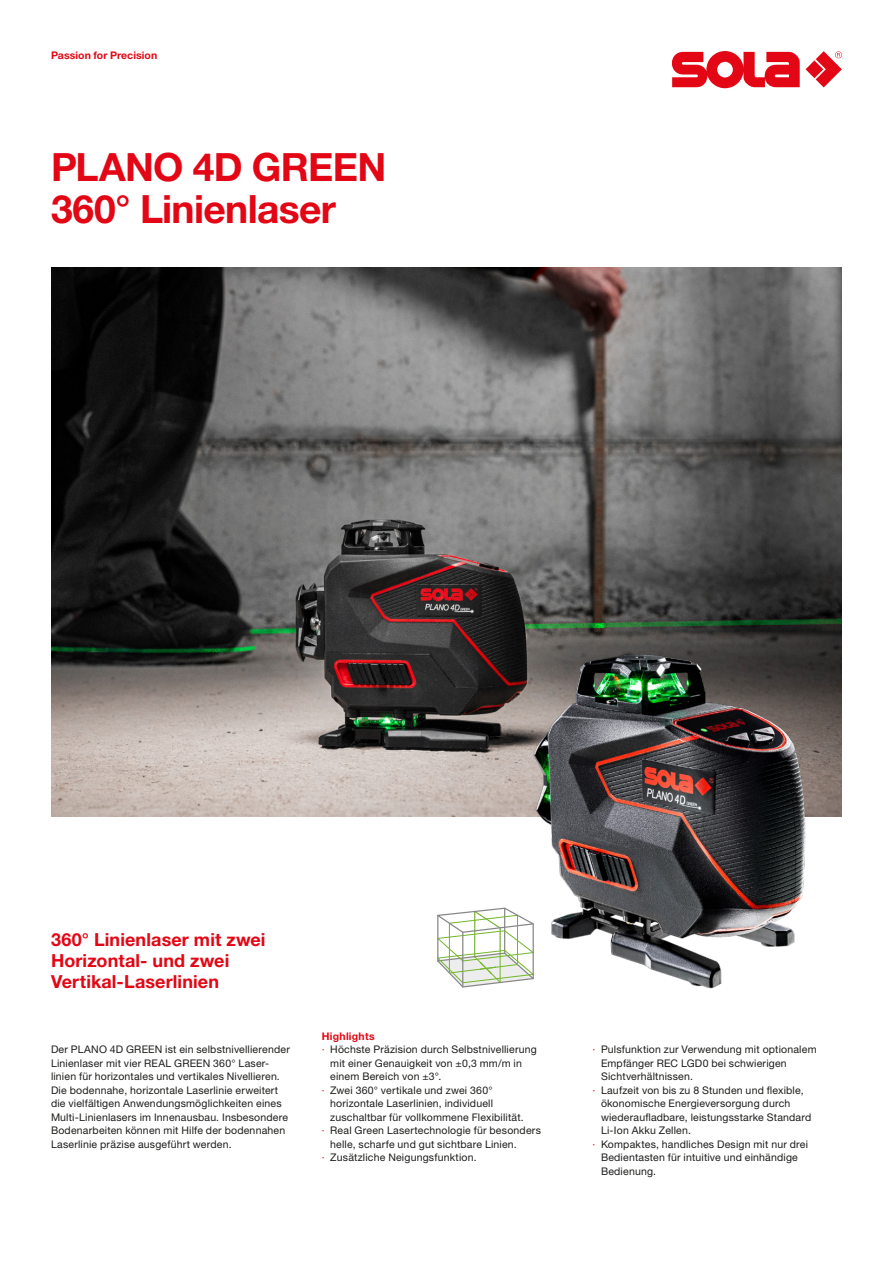
<style>
.page{position:relative;width:893px;height:1263px;background:#fff}
.page>*{position:absolute;margin:0;border:0;box-sizing:border-box;transform-origin:0 0}
.t1{font:700 39px "Helvetica Neue LTW1 G";letter-spacing:-.015em;color:#e30614}
.Copy-Text{font:700 18px/21px "Helvetica Neue LTW1 G";letter-spacing:.005em;color:#e30614}
.Copy-Text-2{font:10.5px/13.5px "Helvetica Neue LTW1 G";letter-spacing:.02em;color:#1d1d1b}
.Aufzählung_Copy-Text{font:700 10.5px "Helvetica Neue LTW1 G";letter-spacing:.01em;color:#e30614}
.s1{color:#e30614}
</style>
<div class="page">
<img style="left:51px;top:268px;width:791px;height:548px">
<svg style="left:672px;top:51px;width:170px;height:37px"></svg>
<img style="left:478px;top:599px;width:364px;height:390px">
<svg style="left:437px;top:908px;width:97px;height:79px"></svg>
<p class="Aufzählung_Copy-Text" style="left:51px;top:48px;width:108px">Passion for Precision</p>
<p class="t1" style="left:51px;top:143px;width:337px">PLANO 4D GREEN</p>
<p class="t1" style="left:51px;top:185px;width:286px">360° Linienlaser</p>
<p class="Copy-Text" style="left:51px;top:928px;width:216px">360° Linienlaser mit zwei<br>Horizontal- und zwei<br>Vertikal-Laserlinien</p>
<p class="Copy-Text-2" style="left:51px;top:1042px;width:240px">Der PLANO 4D GREEN ist ein selbstnivellierender Linienlaser mit vier REAL GREEN 360° Laser&shy;linien für horizontales und vertikales Nivellieren.<br>Die bodennahe, horizontale Laserlinie erweitert die vielfältigen Anwendungsmöglichkeiten eines Multi-Linienlasers im Innenausbau. Insbesondere Bodenarbeiten können mit Hilfe der bodennahen Laserlinie präzise ausgeführt werden.</p>
<p class="Aufzählung_Copy-Text" style="left:322px;top:1029px;width:55px">Highlights</p>
<p class="Copy-Text-2" style="left:330px;top:1042px;width:208px;text-indent:-9px"><span class="s1">∙</span> Höchste Präzision durch Selbstnivellierung mit einer Genauigkeit von ±0,3 mm/m in einem Bereich von ±3°.</p>
<p class="Copy-Text-2" style="left:330px;top:1083px;width:195px;text-indent:-9px"><span class="s1">∙</span> Zwei 360° vertikale und zwei 360° horizontale Laserlinien, individuell zuschaltbar für vollkommene Flexibilität.</p>
<p class="Copy-Text-2" style="left:330px;top:1123px;width:212px;text-indent:-9px"><span class="s1">∙</span> Real Green Lasertechnologie für besonders helle, scharfe und gut sichtbare Linien.</p>
<p class="Copy-Text-2" style="left:322px;top:1150px;width:156px"><span class="s1">∙</span> Zusätzliche Neigungsfunktion.</p>
<p class="Copy-Text-2" style="left:601px;top:1042px;width:217px;text-indent:-9px"><span class="s1">∙</span> Pulsfunktion zur Verwendung mit optionalem<br>Empfänger REC LGD0 bei schwierigen<br>Sichtverhältnissen.</p>
<p class="Copy-Text-2" style="left:601px;top:1083px;width:212px;text-indent:-9px"><span class="s1">∙</span> Laufzeit von bis zu 8 Stunden und flexible, ökonomische Energieversorgung durch wiederaufladbare, leistungsstarke Standard Li-Ion Akku Zellen.</p>
<p class="Copy-Text-2" style="left:601px;top:1137px;width:209px;text-indent:-9px"><span class="s1">∙</span> Kompaktes, handliches Design mit nur drei<br>Bedientasten für intuitive und einhändige<br>Bedienung.</p>
</div>
